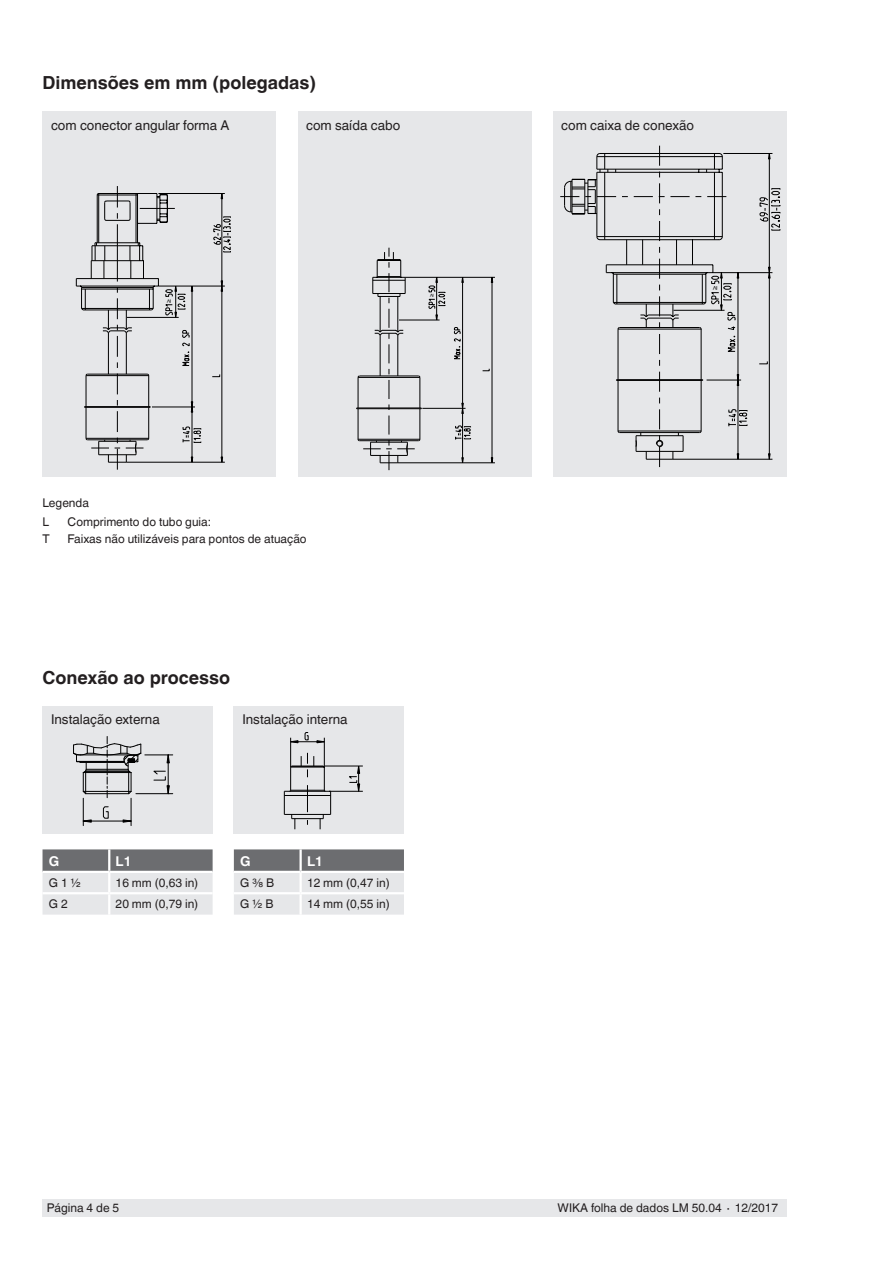
<style>
.page{position:relative;width:893px;height:1263px;background:#fff}
.page>*{position:absolute;margin:0;border:0;box-sizing:border-box;transform-origin:0 0}
.Subheadline1{font:700 18px "Helvetica World";color:#231f20}
.Running_text{font:13.5px "Helvetica World";color:#231f20}
.Tables_-_Headline{font:700 13.5px "Helvetica World";color:#fff}
.Small_text{font:12px "Helvetica World";color:#231f20}
.Tables_-_Running_tex{font:12px "Helvetica World";color:#231f20}
.t1{font:7.05px "Helvetica World";color:#020202}
.t2{font:6.45px "Helvetica World";color:#020202}
.t3{font:5.85px "Helvetica World";color:#020202}
</style>
<div class="page">
<div style="left:43px;top:1199px;width:744px;height:17px;background:#e6e7e9"></div>
<div style="left:43px;top:112px;width:233px;height:365px;background:#e6e7e9"></div>
<div style="left:298px;top:112px;width:233px;height:365px;background:#e6e7e9"></div>
<div style="left:553px;top:112px;width:234px;height:365px;background:#e6e7e9"></div>
<svg style="left:43px;top:849px;width:170px;height:66px;background:#bfc0c2"></svg>
<hr style="left:43px;top:892px;width:66px;height:2px;background:#fff">
<hr style="left:109px;top:892px;width:104px;height:2px;background:#fff">
<hr style="left:108px;top:894px;width:2px;height:21px;background:#fff">
<svg style="left:234px;top:849px;width:170px;height:66px;background:#bcbdbf"></svg>
<hr style="left:299px;top:849px;width:3px;height:22px;background:#fff">
<hr style="left:234px;top:871px;width:67px;height:2px;background:#fff">
<hr style="left:301px;top:871px;width:103px;height:2px;background:#fff">
<hr style="left:299px;top:873px;width:3px;height:19px;background:#fff">
<hr style="left:234px;top:892px;width:67px;height:2px;background:#fff">
<hr style="left:301px;top:892px;width:103px;height:2px;background:#fff">
<hr style="left:299px;top:894px;width:3px;height:21px;background:#fff">
<div style="left:43px;top:706px;width:170px;height:127px;background:#e6e7e9"></div>
<div style="left:234px;top:706px;width:170px;height:127px;background:#e6e7e9"></div>
<svg style="left:73px;top:736px;width:100px;height:90px"></svg>
<svg style="left:349px;top:767px;width:11px;height:24px"></svg>
<hr style="left:325px;top:766px;width:38px;height:1px;background:#000">
<hr style="left:329px;top:791px;width:34px;height:1px;background:#000">
<svg style="left:284px;top:732px;width:47px;height:97px"></svg>
<svg style="left:461px;top:403px;width:3px;height:11px"></svg>
<hr style="left:398px;top:462px;width:97px;height:1px;background:#000">
<hr style="left:422px;top:408px;width:43px;height:1px;background:#000">
<hr style="left:399px;top:320px;width:41px;height:1px;background:#000">
<hr style="left:462px;top:277px;width:1px;height:186px;background:#000">
<hr style="left:405px;top:277px;width:90px;height:1px;background:#000">
<hr style="left:492px;top:277px;width:1px;height:186px;background:#000">
<svg style="left:356px;top:248px;width:66px;height:222px"></svg>
<svg style="left:453px;top:327px;width:8px;height:32px"></svg>
<svg style="left:482px;top:368px;width:8px;height:3px"></svg>
<svg style="left:455px;top:425px;width:16px;height:15px"></svg>
<svg style="left:428px;top:277px;width:18px;height:43px"></svg>
<svg style="left:213px;top:216px;width:18px;height:36px"></svg>
<hr style="left:126px;top:462px;width:99px;height:1px;background:#000">
<hr style="left:222px;top:193px;width:1px;height:269px;background:#000">
<hr style="left:158px;top:286px;width:67px;height:1px;background:#000">
<hr style="left:158px;top:193px;width:67px;height:1px;background:#000">
<svg style="left:76px;top:186px;width:125px;height:284px"></svg>
<svg style="left:773px;top:188px;width:8px;height:43px"></svg>
<svg style="left:679px;top:153px;width:94px;height:307px"></svg>
<svg style="left:564px;top:152px;width:159px;height:300px"></svg>
<svg style="left:606px;top:221px;width:73px;height:246px"></svg>
<svg style="left:759px;top:361px;width:9px;height:3px"></svg>
<svg style="left:728px;top:409px;width:20px;height:18px"></svg>
<svg style="left:710px;top:272px;width:29px;height:80px"></svg>
<p class="Subheadline1" style="left:43px;top:73px;width:275px">Dimensões em mm (polegadas)</p>
<p class="Running_text" style="left:51px;top:117px;width:180px">com conector angular forma A</p>
<p class="Running_text" style="left:306px;top:117px;width:96px">com saída cabo</p>
<p class="Running_text" style="left:561px;top:117px;width:134px">com caixa de conexão</p>
<p class="t2" style="left:165px;top:303px;width:5px;rotate:-90deg">≥</p>
<p class="t3" style="left:428px;top:297px;width:5px;rotate:-90deg">≥</p>
<p class="t1" style="left:710px;top:290px;width:6px;rotate:-90deg">≥</p>
<p class="Small_text" style="left:43px;top:496px;width:48px">Legenda</p>
<p class="Small_text" style="left:43px;top:515px;width:8px">L</p>
<p class="Small_text" style="left:68px;top:515px;width:145px">Comprimento do tubo guia:</p>
<p class="Small_text" style="left:43px;top:532px;width:9px">T</p>
<p class="Small_text" style="left:68px;top:532px;width:240px">Faixas não utilizáveis para pontos de atuação</p>
<p class="Subheadline1" style="left:43px;top:667px;width:189px">Conexão ao processo</p>
<p class="Running_text" style="left:51px;top:711px;width:110px">Instalação externa</p>
<p class="Running_text" style="left:242px;top:711px;width:107px">Instalação interna</p>
<p class="Tables_-_Headline" style="left:49px;top:853px;width:12px">G</p>
<p class="Tables_-_Headline" style="left:116px;top:853px;width:17px">L1</p>
<p class="Tables_-_Running_tex" style="left:49px;top:876px;width:33px">G 1 ½</p>
<p class="Tables_-_Running_tex" style="left:116px;top:876px;width:84px">16 mm (0,63 in)</p>
<p class="Tables_-_Running_tex" style="left:49px;top:897px;width:20px">G 2</p>
<p class="Tables_-_Running_tex" style="left:116px;top:897px;width:84px">20 mm (0,79 in)</p>
<p class="Tables_-_Headline" style="left:240px;top:853px;width:12px">G</p>
<p class="Tables_-_Headline" style="left:307px;top:853px;width:17px">L1</p>
<p class="Tables_-_Running_tex" style="left:240px;top:876px;width:36px">G ⅜ B</p>
<p class="Tables_-_Running_tex" style="left:307px;top:876px;width:84px">12 mm (0,47 in)</p>
<p class="Tables_-_Running_tex" style="left:240px;top:897px;width:35px">G ½ B</p>
<p class="Tables_-_Running_tex" style="left:307px;top:897px;width:84px">14 mm (0,55 in)</p>
<p class="Small_text" style="left:47px;top:1201px;width:74px">Página 4 de 5</p>
<p class="Small_text" style="left:558px;top:1201px;width:222px">WIKA folha de dados LM 50.04 ∙ 12/2017</p>
</div>
